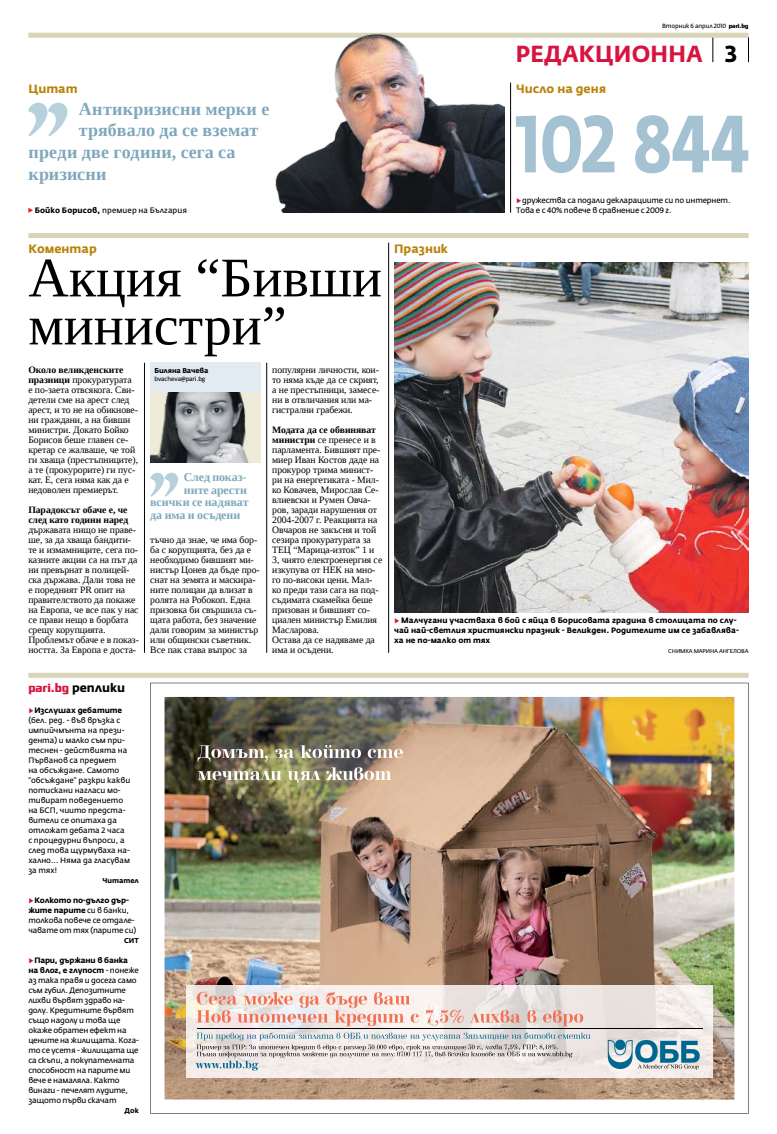
<style>
.page{position:relative;width:777px;height:1134px;background:#fff}
.page>*{position:absolute;margin:0;border:0;box-sizing:border-box;transform-origin:0 0}
.t1{font:700 80px "Fedra Sans Alt Pro";letter-spacing:-.02em;color:#a5c2d2;scale:.81 1}
.t2{font:56px/48px "Liberation Serif";color:#000}
.t3{font:700 23px "Fedra Sans Alt Pro";color:#d71440;scale:.96 1}
.t4{font:700 18px "Liberation Serif";letter-spacing:.01em;color:#7fa8bc}
.t5{font:700 12px "Liberation Serif";letter-spacing:-.005em;color:#7fa8bc}
.t6{font:700 12px "Fedra Sans Alt Pro";color:#ba830d}
.t7{font:500 12px "District";letter-spacing:-.005em;color:#d71440}
.t8{font:9.7px/10px "Liberation Serif";letter-spacing:-.005em;color:#000}
.t9{font:7.8px/10px "Fedra Sans Alt Pro";letter-spacing:-.02em;color:#000}
.t10{font:700 7.8px/10px "Fedra Sans Alt Pro";color:#000}
.t11{font:7.8px "Fedra Sans Alt Pro";letter-spacing:.01em;color:#000}
.t12{font:700 7px "Fedra Sans Alt Pro";letter-spacing:-.02em;color:#000}
.t13{font:700 7px "Fedra Sans Alt Pro";color:#000}
.t14{font:6px "Fedra Sans Alt Pro";letter-spacing:-.02em;color:#000}
.t15{font:5.5px "Fedra Sans Alt Pro";letter-spacing:.085em;color:#000}
.s1{font-weight:700}
.s2{font-family:"Fedra Sans Alt Pro";font-weight:700;color:#000}
.s3{color:#c51941}
.s4{font-family:"District";font-weight:500}
.s5{color:#000}
.s6{color:#d71635}
</style>
<div class="page">
<svg style="left:712px;top:38px;width:1px;height:24px"></svg>
<svg style="left:748px;top:37px;width:1px;height:25px"></svg>
<div style="left:28px;top:33px;width:720px;height:5px;background:#d8d5b9"></div>
<div style="left:28px;top:233px;width:720px;height:5px;background:#d8d5b9"></div>
<hr style="left:388px;top:243px;width:1px;height:410px;background:#000">
<hr style="left:266px;top:363px;width:1px;height:290px;background:#000">
<hr style="left:144px;top:363px;width:1px;height:290px;background:#000">
<svg style="left:28px;top:103px;width:39px;height:33px"></svg>
<hr style="left:510px;top:83px;width:1px;height:130px;background:#000">
<svg style="left:28px;top:208px;width:5px;height:5px"></svg>
<svg style="left:150px;top:473px;width:28px;height:24px"></svg>
<div style="left:28px;top:673px;width:720px;height:5px;background:#d8d5b9"></div>
<img style="left:150px;top:683px;width:598px;height:431px">
<div style="left:150px;top:363px;width:111px;height:30px;background:#e1ebf1"></div>
<img style="left:150px;top:392px;width:111px;height:71px">
<img style="left:394px;top:263px;width:354px;height:350px">
<img style="left:274px;top:33px;width:230px;height:180px">
<p class="t6" style="left:28px;top:81px;width:51px">Цитат</p>
<p class="t4" style="left:79px;top:97px;width:192px">Антикризисни мерки е</p>
<p class="t4" style="left:79px;top:118px;width:181px">трябвало да се вземат</p>
<p class="t4" style="left:28px;top:140px;width:208px">преди две години, сега са</p>
<p class="t4" style="left:28px;top:162px;width:80px">кризисни</p>
<p class="t11" style="left:35px;top:205px;width:154px"><span class="s1">Бойко Борисов,</span> премиер на България</p>
<p class="t6" style="left:28px;top:241px;width:70px">Коментар</p>
<p class="t2" style="left:28px;top:253px;width:355px">Акция “Бивши министри”</p>
<p class="t8" style="left:28px;top:364px;width:111px"><span class="s1">Около великденските празници</span> прокуратурата е по-заета отвсякога. Сви&shy;детели сме на арест след арест, и то не на обикнове&shy;ни граждани, а на бивши министри. Докато Бойко<br>Борисов беше главен се&shy;кретар се жалваше, че той ги хваща (престъпниците), а те (прокурорите) ги пус&shy;кат. Е, сега няма как да е недоволен премиерът.</p>
<p class="t8" style="left:28px;top:504px;width:112px"><span class="s1">Парадоксът обаче е, че след като години наред </span>държавата нищо не праве&shy;ше, за да хваща бандити&shy;те и измамниците, сега по&shy;казните акции са на път да ни превърнат в полицей&shy;ска държава. Дали това не е поредният PR опит на правителството да покаже на Европа, че все пак у нас се прави нещо в борбата срещу корупцията.<br>Проблемът обаче е в показ&shy;ността. За Европа е доста-</p>
<p class="t12" style="left:154px;top:367px;width:55px">Биляна Вачева</p>
<p class="t14" style="left:154px;top:375px;width:52px">bvacheva@pari.bg</p>
<p class="t5" style="left:184px;top:469px;width:64px">След показ-</p>
<p class="t5" style="left:184px;top:482px;width:65px">ните арести</p>
<p class="t5" style="left:150px;top:494px;width:100px">всички се надяват</p>
<p class="t5" style="left:150px;top:507px;width:91px">да има и осъдени</p>
<p class="t8" style="left:150px;top:534px;width:111px">тъчно да знае, че има бор&shy;ба с корупцията, без да е необходимо бившият ми&shy;нистър Цонев да бъде про&shy;снат на земята и маскира&shy;ните полицаи да влизат в ролята на Робокоп. Една призовка би свършила съ&shy;щата работа, без значение дали говорим за министър или общински съветник.<br>Все пак става въпрос за</p>
<p class="t7" style="left:28px;top:681px;width:98px">pari.bg <span class="s2">реплики</span></p>
<p class="t9" style="left:28px;top:705px;width:103px"><span class="s3">▶</span><span class="s1">Изслушах дебатите </span>(бел. ред. - във връзка с импийчмънта на прези&shy;дента) и малко съм при&shy;теснен - действията на<br>Първанов са предмет<br>на обсъждане. Самото “обсъждане” разкри какви потискани нагласи мо&shy;тивират поведението на БСП, чиито предста&shy;вители се опитаха да отложат дебата 2 часа с процедурни въпроси, а след това щурмуваха на&shy;хално... Няма да гласувам за тях!</p>
<p class="t13" style="left:102px;top:876px;width:38px">Читател</p>
<p class="t9" style="left:28px;top:895px;width:109px"><span class="s3">▶</span><span class="s1">Колкото по-дълго дър&shy;жите парите</span> си в банки, толкова повече се отдале&shy;чавате от тях (парите си)</p>
<p class="t12" style="left:124px;top:936px;width:16px">СИТ</p>
<p class="t9" style="left:28px;top:955px;width:112px"><span class="s3">▶</span><span class="s1">Пари, държани в банка на влог, е глупост</span> - понеже аз така правя и досега само съм губил. Депозитните лихви вървят здраво на&shy;долу. Кредитните вървят също надолу и това ще окаже обратен ефект на цените на жилищата. Кога&shy;то се усетя - жилищата ще са скъпи, а покупателната способност на парите ми вече е намаляла. Както винаги - печелят лудите, защото първи скачат</p>
<p class="t12" style="left:125px;top:1106px;width:16px">Док</p>
<p class="t8" style="left:272px;top:364px;width:109px">популярни личности, кои&shy;то няма къде да се скрият, а не престъпници, замесе&shy;ни в отвличания или ма&shy;гистрални грабежи.</p>
<p class="t8" style="left:272px;top:424px;width:112px"><span class="s1">Модата да се обвиняват министри</span> се пренесе и в парламента. Бившият пре&shy;миер Иван Костов даде на прокурор трима минист&shy;ри на енергетиката - Мил&shy;ко Ковачев, Мирослав Се&shy;влиевски и Румен Овча&shy;ров, заради нарушения от<br>2004-2007 г. Реакцията на<br>Овчаров не закъсня и той сезира прокуратурата за<br>ТЕЦ “Марица-изток” 1 и<br>3, чиято електроенергия се изкупува от НЕК на мно&shy;го по-високи цени. Мал&shy;ко преди тази сага на под&shy;съдимата скамейка беше призован и бившият со&shy;циален министър Емилия<br>Масларова.<br>Остава да се надяваме да има и осъдени.</p>
<p class="t14" style="left:662px;top:22px;width:88px">Вторник 6 април 2010 <span class="s4">pari.bg</span></p>
<p class="t3" style="left:516px;top:40px;width:232px">редакционна <span class="s5">3</span></p>
<p class="t6" style="left:394px;top:241px;width:55px">Празник</p>
<p class="t6" style="left:516px;top:81px;width:91px">Число на деня</p>
<p class="t1" style="left:514px;top:94px;width:293px">102 844</p>
<p class="t9" style="left:516px;top:195px;width:216px"><span class="s3">▶</span>дружества са подали декларациите си по интернет.<br>Това е с 40% повече в сравнение с 2009 г.</p>
<p class="t10" style="left:394px;top:615px;width:346px"><span class="s6">▶</span> Малчугани участваха в бой с яйца в Борисовата градина в столицата по слу&shy;чай най-светлия християнски празник - Великден. Родителите им се забавлява&shy;ха не по-малко от тях</p>
<p class="t15" style="left:668px;top:647px;width:82px">сн имка марина ангелова</p>
</div>
